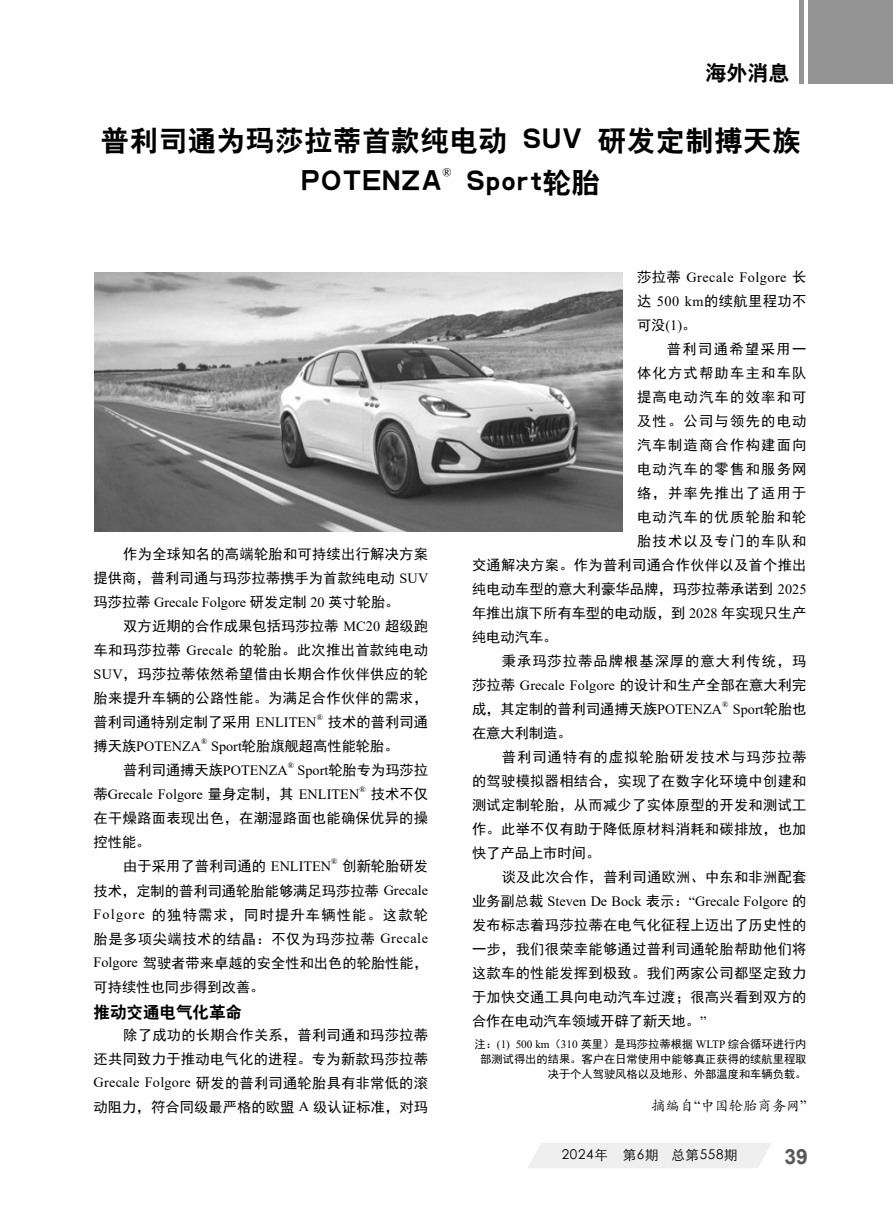
<style>
.page{position:relative;width:893px;height:1212px;background:#fff}
.page>*{position:absolute;margin:0;border:0;box-sizing:border-box;transform-origin:0 0}
.t1{font:28.5px/42px "H Yb 2 gj";letter-spacing:.02em;color:#000;text-align:center}
.t2{font:21px "H Yb 2 gj";color:#000}
.t3{font:700 21px "Arial";color:#595757}
.t4{font:16.5px "H Yb 2 gj";color:#000}
.t5{font:14.25px/24px "Sim Hei";letter-spacing:.02em;color:#000;text-align:justify}
.t6{font:14.25px/24px "Sim Hei";color:#000}
.t7{font:14.25px "Times New Roman";color:#000}
.t8{font:14.25px "Sim Hei";letter-spacing:.09em;color:#000}
.t9{font:14.25px "Sim Hei";letter-spacing:.075em;color:#000}
.t10{font:14.25px "Times New Roman";letter-spacing:.035em;color:#000}
.t11{font:14.25px "Adobe Kaiti Std";color:#000}
.t12{font:14.25px "Sim Hei";letter-spacing:.1em;color:#000}
.t13{font:13.5px "ST Xihei";letter-spacing:.05em;color:#000}
.t14{font:11.25px/15px "Sim Hei";color:#000;text-align:right}
.t15{font:8.25px "Times New Roman";color:#000}
.s1{font-family:"Times New Roman"}
.s2{font-family:"Sim Hei"}
</style>
<div class="page">
<div style="left:528px;top:1143px;width:243px;height:25px;background:#efefef"></div>
<div style="left:808px;top:0;width:85px;height:84px;background:#949495"></div>
<div style="left:799px;top:0;width:5px;height:84px;background:#949495"></div>
<img style="left:95px;top:272px;width:527px;height:259px">
<h2 class="t2" style="left:705px;top:63px;width:85px">海外消息</h2>
<h1 class="t1" style="left:101px;top:120px;width:702px">普利司通为玛莎拉蒂首款纯电动 SUV 研发定制搏天族<br>POTENZA<sup>®</sup> Sport轮胎</h1>
<p class="t5" style="left:94px;top:542px;width:336px;text-align:right">作为全球知名的高端轮胎和可持续出行解决方案<br>提供商，普利司通与玛莎拉蒂携手为首款纯电动 <span class="s1">SUV</span></p>
<p class="t7" style="left:94px;top:592px;width:307px"><span class="s2">玛莎拉蒂</span> Grecale Folgore <span class="s2">研发定制</span> 20 <span class="s2">英寸轮胎。</span></p>
<p class="t5" style="left:94px;top:614px;width:336px;text-indent:30px">双方近期的合作成果包括玛莎拉蒂 <span class="s1">MC20</span> 超级跑车和玛莎拉蒂 <span class="s1">Grecale</span> 的轮胎。此次推出首款纯电动<span class="s1">SUV</span>，玛莎拉蒂依然希望借由长期合作伙伴供应的轮胎来提升车辆的公路性能。为满足合作伙伴的需求，普利司通特别定制了采用 <span class="s1">ENLITEN</span></p>
<p class="t15" style="left:317px;top:712px;width:8px">®</p>
<p class="t5" style="left:328px;top:710px;width:102px">技术的普利司通</p>
<p class="t7" style="left:94px;top:736px;width:109px"><span class="s2">搏天族</span>POTENZA</p>
<p class="t15" style="left:201px;top:736px;width:8px">®</p>
<p class="t6" style="left:123px;top:734px;width:277px;text-indent:88px"><span class="s1">Sport</span>轮胎旗舰超高性能轮胎。普利司通搏天族<span class="s1">POTENZA</span></p>
<p class="t15" style="left:288px;top:760px;width:8px">®</p>
<p class="t6" style="left:298px;top:758px;width:132px"><span class="s1">Sport</span>轮胎专为玛莎拉</p>
<p class="t7" style="left:94px;top:784px;width:267px"><span class="s2">蒂</span>Grecale Folgore <span class="s2">量身定制，其</span> ENLITEN</p>
<p class="t15" style="left:360px;top:784px;width:8px">®</p>
<p class="t5" style="left:371px;top:782px;width:59px">技术不仅</p>
<p class="t5" style="left:94px;top:806px;width:336px">在干燥路面表现出色，在潮湿路面也能确保优异的操</p>
<p class="t5" style="left:94px;top:830px;width:58px">控性能。</p>
<p class="t6" style="left:123px;top:854px;width:209px">由于采用了普利司通的 <span class="s1">ENLITEN</span></p>
<p class="t15" style="left:331px;top:856px;width:8px">®</p>
<p class="t5" style="left:94px;top:854px;width:336px;text-indent:249px">创新轮胎研发技术，定制的普利司通轮胎能够满足玛莎拉蒂 <span class="s1">Grecale Folgore</span> 的独特需求，同时提升车辆性能。这款轮胎是多项尖端技术的结晶：不仅为玛莎拉蒂 <span class="s1">Grecale Folgore</span> 驾驶者带来卓越的安全性和出色的轮胎性能，可持续性也同步得到改善。</p>
<p class="t4" style="left:94px;top:1003px;width:150px">推动交通电气化革命</p>
<p class="t5" style="left:94px;top:1022px;width:336px;text-indent:30px">除了成功的长期合作关系，普利司通和玛莎拉蒂还共同致力于推动电气化的进程。专为新款玛莎拉蒂<span class="s1">Grecale Folgore</span> 研发的普利司通轮胎具有非常低的滚动阻力，符合同级最严格的欧盟 <span class="s1">A</span> 级认证标准，对玛</p>
<p class="t10" style="left:637px;top:267px;width:171px"><span class="s2">莎拉蒂</span> Grecale Folgore <span class="s2">长</span></p>
<p class="t5" style="left:637px;top:289px;width:171px">达 <span class="s1">500 km</span>的续航里程功不可没<span class="s1">(1)</span>。</p>
<p class="t12" style="left:667px;top:342px;width:141px">普利司通希望采用一</p>
<p class="t8" style="left:637px;top:366px;width:171px">体化方式帮助车主和车队</p>
<p class="t8" style="left:637px;top:390px;width:171px">提高电动汽车的效率和可</p>
<p class="t8" style="left:637px;top:414px;width:171px">及性。公司与领先的电动</p>
<p class="t8" style="left:637px;top:438px;width:171px">汽车制造商合作构建面向</p>
<p class="t8" style="left:637px;top:462px;width:171px">电动汽车的零售和服务网</p>
<p class="t8" style="left:637px;top:486px;width:171px">络，并率先推出了适用于</p>
<p class="t8" style="left:637px;top:510px;width:171px">电动汽车的优质轮胎和轮</p>
<p class="t8" style="left:637px;top:534px;width:171px">胎技术以及专门的车队和</p>
<p class="t5" style="left:472px;top:553px;width:336px">交通解决方案。作为普利司通合作伙伴以及首个推出</p>
<p class="t5" style="left:472px;top:577px;width:336px">纯电动车型的意大利豪华品牌，玛莎拉蒂承诺到 <span class="s1">2025</span></p>
<p class="t6" style="left:472px;top:601px;width:336px">年推出旗下所有车型的电动版，到 <span class="s1">2028</span> 年实现只生产</p>
<p class="t5" style="left:472px;top:625px;width:87px">纯电动汽车。</p>
<p class="t9" style="left:502px;top:654px;width:306px">秉承玛莎拉蒂品牌根基深厚的意大利传统，玛</p>
<p class="t5" style="left:472px;top:673px;width:336px">莎拉蒂 <span class="s1">Grecale Folgore</span> 的设计和生产全部在意大利完</p>
<p class="t6" style="left:472px;top:697px;width:252px">成，其定制的普利司通搏天族<span class="s1">POTENZA</span></p>
<p class="t15" style="left:722px;top:699px;width:8px">®</p>
<p class="t7" style="left:733px;top:699px;width:75px">Sport<span class="s2">轮胎也</span></p>
<p class="t5" style="left:472px;top:721px;width:101px">在意大利制造。</p>
<p class="t9" style="left:502px;top:750px;width:306px">普利司通特有的虚拟轮胎研发技术与玛莎拉蒂</p>
<p class="t5" style="left:472px;top:769px;width:336px">的驾驶模拟器相结合，实现了在数字化环境中创建和</p>
<p class="t5" style="left:472px;top:793px;width:336px">测试定制轮胎，从而减少了实体原型的开发和测试工</p>
<p class="t5" style="left:472px;top:817px;width:336px">作。此举不仅有助于降低原材料消耗和碳排放，也加</p>
<p class="t6" style="left:472px;top:841px;width:130px">快了产品上市时间。</p>
<p class="t5" style="left:502px;top:865px;width:306px">谈及此次合作，普利司通欧洲、中东和非洲配套</p>
<p class="t7" style="left:472px;top:891px;width:336px"><span class="s2">业务副总裁</span> Steven De Bock <span class="s2">表示：</span>“Grecale Folgore <span class="s2">的</span></p>
<p class="t5" style="left:472px;top:913px;width:336px">发布标志着玛莎拉蒂在电气化征程上迈出了历史性的一步，我们很荣幸能够通过普利司通轮胎帮助他们将这款车的性能发挥到极致。我们两家公司都坚定致力于加快交通工具向电动汽车过渡；很高兴看到双方的合作在电动汽车领域开辟了新天地。<span class="s1">”</span></p>
<p class="t14" style="left:474px;top:1036px;width:334px">注：<span class="s1">(1) 500 km</span>（<span class="s1">310</span> 英里）是玛莎拉蒂根据 <span class="s1">WLTP</span> 综合循环进行内部测试得出的结果。客户在日常使用中能够真正获得的续航里程取决于个人驾驶风格以及地形、外部温度和车辆负载。</p>
<p class="t11" style="left:651px;top:1096px;width:157px">摘编自<span class="s1">“</span>中国轮胎商务网<span class="s1">”</span></p>
<p class="t13" style="left:562px;top:1144px;width:177px">2024年　第6期 总第558期</p>
<h2 class="t3" style="left:785px;top:1142px;width:25px">39</h2>
</div>
